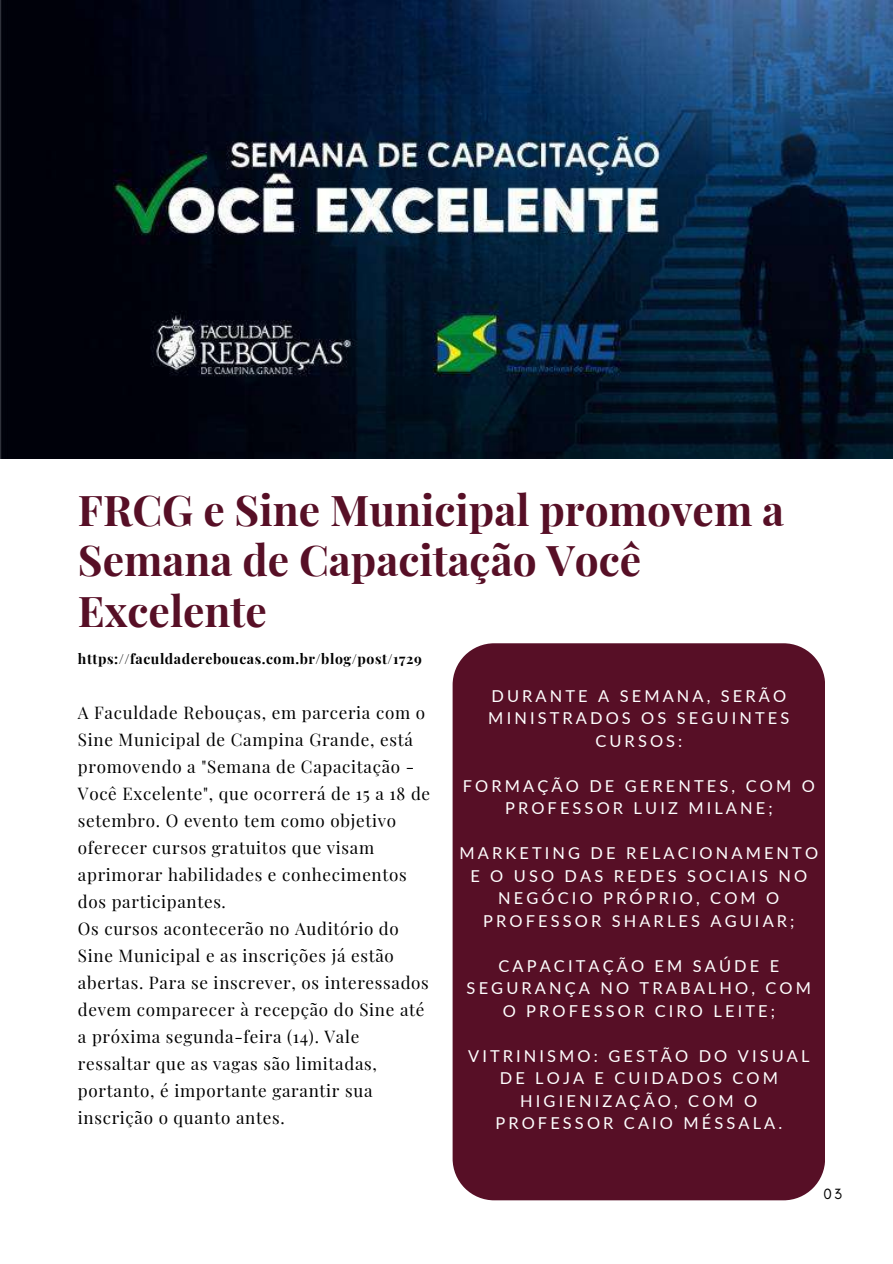
<style>
.page{position:relative;width:893px;height:1264px;background:#fff}
.page>*{position:absolute;margin:0;border:0;box-sizing:border-box;transform-origin:0 0}
.t1{font:700 42.45px/50.6px "Playfair Display";color:#570f26}
.t2{font:17.1px/27px "Playfair Display";letter-spacing:.04em;color:#000}
.t3{font:16.35px/22.5px "Lato";letter-spacing:.19em;color:#fff;text-align:center}
.t4{font:15.15px "Glacial Indifference";color:#000}
.t5{font:700 14.1px "Playfair Display";letter-spacing:.04em;color:#000}
</style>
<div class="page">
<img style="left:0;top:0;width:892px;height:459px">
<div style="left:452px;top:643px;width:373px;height:557px;background:#570f26"></div>
<h1 class="t1" style="left:78px;top:482px;width:707px">FRCG e Sine Municipal promovem a<br>Semana de Capacitação Você<br>Excelente</h1>
<p class="t5" style="left:78px;top:648px;width:345px">https://faculdadereboucas.com.br/blog/post/1729</p>
<p class="t2" style="left:78px;top:698px;width:354px">A Faculdade Rebouças, em parceria com o Sine Municipal de Campina Grande, está promovendo a "Semana de Capacitação - Você Excelente", que ocorrerá de 15 a 18 de setembro. O evento tem como objetivo oferecer cursos gratuitos que visam aprimorar habilidades e conhecimentos dos participantes.<br>Os cursos acontecerão no Auditório do Sine Municipal e as inscrições já estão abertas. Para se inscrever, os interessados devem comparecer à recepção do Sine até a próxima segunda-feira (14). Vale ressaltar que as vagas são limitadas, portanto, é importante garantir sua inscrição o quanto antes.</p>
<p class="t3" style="left:488px;top:684px;width:302px">DURANTE A SEMANA, SERÃO<br>MINISTRADOS OS SEGUINTES<br>CURSOS:</p>
<p class="t3" style="left:463px;top:774px;width:353px">FORMAÇÃO DE GERENTES, COM O<br>PROFESSOR LUIZ MILANE;</p>
<p class="t3" style="left:459px;top:841px;width:360px">MARKETING DE RELACIONAMENTO<br>E O USO DAS REDES SOCIAIS NO<br>NEGÓCIO PRÓPRIO, COM O<br>PROFESSOR SHARLES AGUIAR;</p>
<p class="t3" style="left:466px;top:954px;width:346px">CAPACITAÇÃO EM SAÚDE E<br>SEGURANÇA NO TRABALHO, COM<br>O PROFESSOR CIRO LEITE;</p>
<p class="t3" style="left:468px;top:1044px;width:343px">VITRINISMO: GESTÃO DO VISUAL<br>DE LOJA E CUIDADOS COM<br>HIGIENIZAÇÃO, COM O<br>PROFESSOR CAIO MÉSSALA.</p>
<p class="t4" style="left:823px;top:1184px;width:20px">03</p>
</div>
